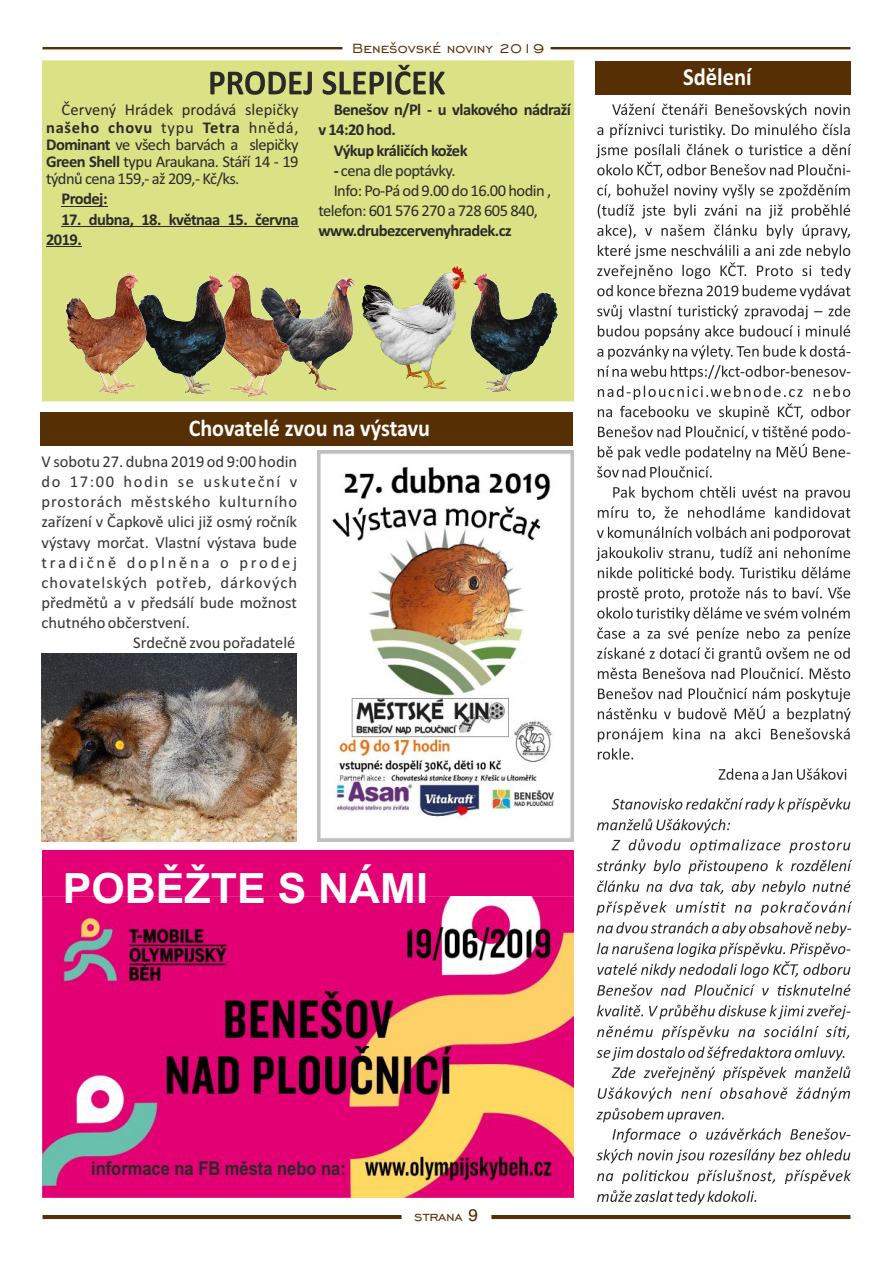
<style>
.page{position:relative;width:893px;height:1263px;background:#fff}
.page>*{position:absolute;margin:0;border:0;box-sizing:border-box;transform-origin:0 0}
.t1{font:700 41.7px "Arial";color:#fefefe}
.t2{font:700 24.6px "Calibri";color:#fefefe;scale:.91 1}
.t3{font:700 24px "Calibri";letter-spacing:-.005em;color:#fefefe;scale:.92 1}
.t4{font:700 19.05px "Arial";color:#2b2a29;scale:.86 1}
.t5{font:17.1px "Engravers Gothic BT";color:#562f04}
.t6{font:16.5px/17.2px "Calibri";letter-spacing:-.03em;color:#2b2a29;text-align:justify}
.t7{font:16.5px "Calibri";color:#333}
.t8{font:700 16.5px/20.1px "Calibri";letter-spacing:-.03em;color:#2b2a29}
.t9{font:16.5px "Calibri";letter-spacing:.055em;color:#333}
.t10{font:16.5px "Calibri";letter-spacing:.06em;color:#333}
.t11{font:16.5px "Calibri";letter-spacing:.095em;color:#333}
.t12{font:16.5px "Calibri";letter-spacing:.17em;color:#333}
.s1{font-weight:700}
.s2{font-family:"Swiss 721 BT"}
</style>
<div class="page">
<div style="left:43px;top:850px;width:531px;height:171px;background:#e30074"></div>
<div style="left:42px;top:60px;width:533px;height:342px;background:#dbe285"></div>
<hr style="left:43px;top:47px;width:299px;height:2px;background:#562f04">
<hr style="left:551px;top:47px;width:299px;height:2px;background:#562f04">
<div style="left:595px;top:61px;width:256px;height:33px;background:#562f04"></div>
<svg style="left:596px;top:104px;width:255px;height:94px"></svg>
<svg style="left:596px;top:204px;width:255px;height:576px"></svg>
<svg style="left:612px;top:798px;width:238px;height:14px"></svg>
<svg style="left:596px;top:819px;width:256px;height:323px"></svg>
<svg style="left:597px;top:1149px;width:254px;height:35px"></svg>
<svg style="left:597px;top:1190px;width:159px;height:15px"></svg>
<svg style="left:210px;top:65px;width:235px;height:30px;background:#9ca064"></svg>
<hr style="left:61px;top:206px;width:47px;height:1px;background:#2b2a29">
<hr style="left:61px;top:226px;width:238px;height:1px;background:#2b2a29">
<hr style="left:46px;top:246px;width:36px;height:1px;background:#2b2a29">
<hr style="left:43px;top:1215px;width:359px;height:4px;background:#562f04">
<hr style="left:491px;top:1215px;width:359px;height:4px;background:#562f04">
<img style="left:201px;top:273px;width:120px;height:124px">
<img style="left:123px;top:276px;width:119px;height:119px">
<img style="left:455px;top:273px;width:116px;height:119px">
<img style="left:45px;top:273px;width:119px;height:120px">
<img style="left:252px;top:277px;width:114px;height:114px">
<img style="left:353px;top:265px;width:124px;height:124px">
<div style="left:41px;top:412px;width:532px;height:34px;background:#562f04"></div>
<img style="left:318px;top:450px;width:256px;height:391px">
<img style="left:41px;top:653px;width:256px;height:188px">
<img style="left:42px;top:896px;width:532px;height:301px">
<p class="t6" style="left:46px;top:102px;width:254px;text-indent:15px">Červený Hrádek prodává slepičky <span class="s1">našeho chovu</span> typu <span class="s1">Tetra</span> hnědá, <span class="s1">Dominant</span> ve všech barvách a slepičky <span class="s1">Green Shell</span> typu Araukana. Stáří 14 - 19 týdnů cena 159,- až 209,- Kč/ks.</p>
<p class="t8" style="left:61px;top:190px;width:48px">Prodej:</p>
<p class="t8" style="left:46px;top:210px;width:254px;text-indent:15px">17. dubna, 18. květnaa 15. června<br>2019.</p>
<p class="t5" style="left:352px;top:40px;width:194px">Benešovské noviny 2019</p>
<p class="t8" style="left:334px;top:101px;width:239px">Benešov n/Pl - u vlakového nádraží</p>
<p class="t8" style="left:318px;top:121px;width:79px">v 14:20 hod.</p>
<p class="t8" style="left:334px;top:141px;width:135px">Výkup králičích kožek</p>
<p class="t6" style="left:334px;top:163px;width:123px"><span class="s1">-</span> cena dle poptávky.</p>
<p class="t6" style="left:334px;top:183px;width:219px">Info: Po-Pá od 9.00 do 16.00 hodin ,</p>
<p class="t6" style="left:318px;top:203px;width:221px">telefon: 601 576 270 a 728 605 840,</p>
<p class="t8" style="left:318px;top:222px;width:195px">www.drubezcervenyhradek.cz</p>
<h3 class="t3" style="left:189px;top:418px;width:264px">Chovatelé zvou na výstavu</h3>
<p class="t7" style="left:42px;top:455px;width:257px">V sobotu 27. dubna 2019 od 9:00 hodin</p>
<p class="t11" style="left:42px;top:475px;width:257px">do 17:00 hodin se uskuteční v</p>
<p class="t9" style="left:42px;top:495px;width:257px">prostorách městského kulturního</p>
<p class="t7" style="left:42px;top:515px;width:257px">zařízení v Čapkově ulici již osmý ročník</p>
<p class="t7" style="left:42px;top:535px;width:257px">výstavy morčat. Vlastní výstava bude</p>
<p class="t12" style="left:42px;top:555px;width:257px">tradičně doplněna o prodej</p>
<p class="t10" style="left:42px;top:575px;width:257px">chovatelských potřeb, dárkových</p>
<p class="t7" style="left:42px;top:596px;width:257px">předmětů a v předsálí bude možnost</p>
<p class="t7" style="left:42px;top:616px;width:150px">chutného občerstvení.</p>
<p class="t7" style="left:133px;top:636px;width:164px">Srdečně zvou pořadatelé</p>
<h1 class="t1" style="left:63px;top:873px;width:367px">POBĚŽTE S NÁMI</h1>
<p class="t4" style="left:91px;top:1161px;width:298px">informace na FB města nebo na:</p>
<p class="t5" style="left:414px;top:1208px;width:65px">strana <span class="s2">9</span></p>
<h2 class="t2" style="left:683px;top:67px;width:77px">Sdělení</h2>
</div>
